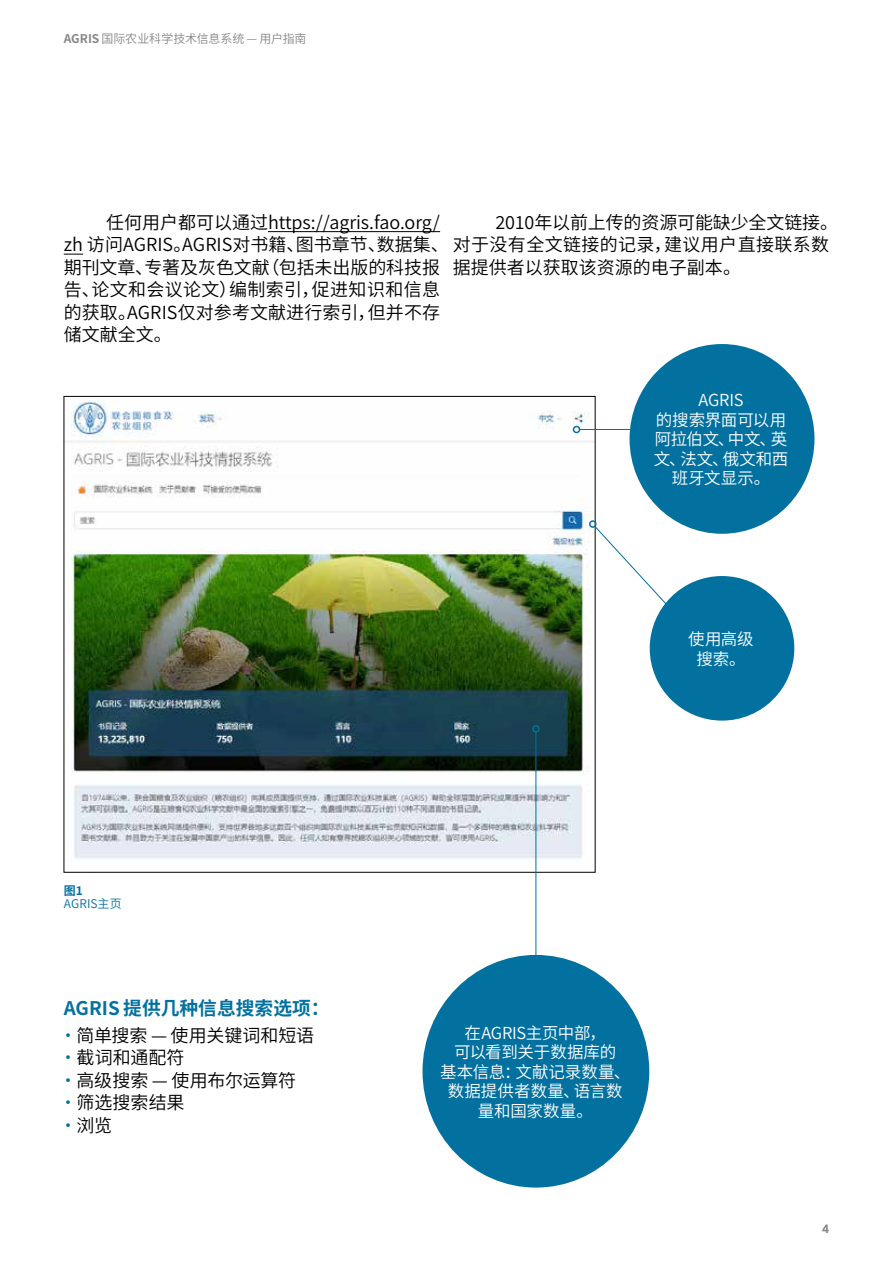
<style>
.page{position:relative;width:893px;height:1263px;background:#fff}
.page>*{position:absolute;margin:0;border:0;box-sizing:border-box;transform-origin:0 0}
.t1{font:700 18.75px "Source Han Sans CN";color:#03719f}
.t2{font:18px/22.5px "Source Han Sans CN";color:#000}
.t3{font:16.5px/19.5px "Source Han Sans CN";letter-spacing:-.01em;color:#fff;text-align:center}
.t4{font:12px "Source Han Sans CN";letter-spacing:-.015em;color:#878787}
.t5{font:12px "Source Han Sans CN";letter-spacing:.01em;color:#03719f}
.t6{font:700 12px "Source Han Sans CN";color:#03719f}
.t7{font:900 12px "Avenir";color:#878787}
.s1{font-weight:700}
.s2{color:#03719f}
</style>
<div class="page">
<img style="left:66px;top:398px;width:527px;height:470px">
<hr style="left:535px;top:732px;width:1px;height:268px;background:#03719f">
<div style="left:532px;top:725px;width:8px;height:7px;border:2px solid #03719f;border-radius:50%"></div>
<hr style="left:579px;top:429px;width:55px;height:1px;background:#03719f">
<div style="left:573px;top:426px;width:7px;height:7px;border:2px solid #03719f;border-radius:50%"></div>
<svg style="left:594px;top:525px;width:74px;height:81px"></svg>
<div style="left:589px;top:520px;width:7px;height:8px;border:2px solid #03719f;border-radius:50%"></div>
<hr style="left:268px;top:231px;width:172px;height:1px;background:#000">
<svg style="left:64px;top:254px;width:19px;height:1px"></svg>
<div style="left:629px;top:344px;width:185px;height:190px;background:#03719f;border-radius:50%"></div>
<div style="left:650px;top:576px;width:144px;height:145px;background:#03719f;border-radius:50%"></div>
<div style="left:422px;top:955px;width:227px;height:232px;background:#03719f;border-radius:50%"></div>
<p class="t4" style="left:64px;top:31px;width:244px"><span class="s1">AGRIS</span> 国际农业科学技术信息系统 — 用户指南</p>
<p class="t2" style="left:495px;top:211px;width:344px">2010年以前上传的资源可能缺少全文链接。</p>
<p class="t2" style="left:453px;top:256px;width:290px">据提供者以获取该资源的电子副本。</p>
<p class="t2" style="left:64px;top:211px;width:767px;text-indent:43px">任何用户都可以通过https://agris.fao.org/<br>zh 访问AGRIS。AGRIS对书籍、图书章节、数据集、对于没有全文链接的记录，建议用户直接联系数期刊文章、专著及灰色文献（包括未出版的科技报<br>告、论文和会议论文）编制索引，促进知识和信息<br>的获取。AGRIS仅对参考文献进行索引，但并不存<br>储文献全文。</p>
<p class="t3" style="left:654px;top:391px;width:136px">AGRIS<br>的搜索界面可以用阿拉伯文、中文、英文、法文、俄文和西班牙文显示。</p>
<p class="t6" style="left:64px;top:884px;width:21px">图1</p>
<p class="t5" style="left:64px;top:897px;width:60px">AGRIS主页</p>
<p class="t1" style="left:64px;top:997px;width:267px">AGRIS 提供几种信息搜索选项：</p>
<p class="t2" style="left:59px;top:1024px;width:256px"><span class="s2">•</span>简单搜索 — 使用关键词和短语</p>
<p class="t2" style="left:59px;top:1046px;width:127px"><span class="s2">•</span>截词和通配符</p>
<p class="t2" style="left:59px;top:1069px;width:238px"><span class="s2">•</span>高级搜索 — 使用布尔运算符</p>
<p class="t2" style="left:59px;top:1091px;width:127px"><span class="s2">•</span>筛选搜索结果</p>
<p class="t2" style="left:59px;top:1114px;width:54px"><span class="s2">•</span>浏览</p>
<p class="t3" style="left:688px;top:630px;width:67px">使用高级搜索。</p>
<p class="t3" style="left:440px;top:1023px;width:192px">在AGRIS主页中部，<br>可以看到关于数据库的<br>基本信息：文献记录数量、数据提供者数量、语言数量和国家数量。</p>
<p class="t7" style="left:822px;top:1219px;width:9px">4</p>
</div>
